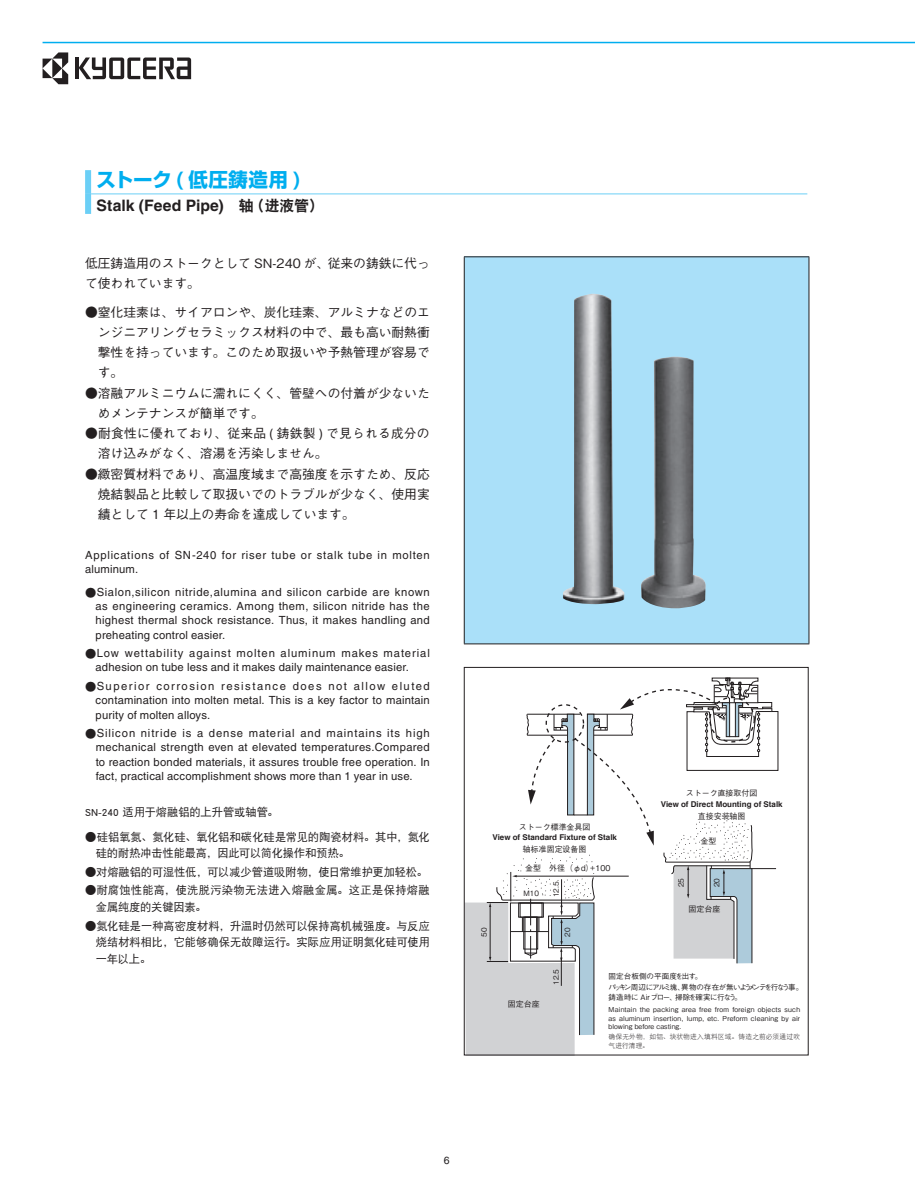
<style>
.page{position:relative;width:915px;height:1191px;background:#fff}
.page>*{position:absolute;margin:0;border:0;box-sizing:border-box;transform-origin:0 0}
.t1{font:700 19.5px "Shin Go Pro";letter-spacing:.02em;color:#00aeef}
.t2{font:700 15.75px "Helvetica LT Std";letter-spacing:.005em;color:#231f20}
.t3{font:500 12.75px/20.2px "Gothic BBB Pro";color:#231f20}
.t4{font:11.25px/14.2px "Helvetica LT Std";letter-spacing:.015em;color:#231f20;text-align:justify}
.t5{font:11.25px/16.5px "DFP Hei W5 GB EUC H";letter-spacing:-.005em;color:#231f20}
.t6{font:11.25px/14.2px "Helvetica LT Std";letter-spacing:.065em;color:#231f20}
.t7{font:11.25px/16.5px "DFP Hei W5 GB EUC H";letter-spacing:.025em;color:#231f20}
.t8{font:10.5px "Helvetica LT Std";color:#231f20}
.t9{font:700 7.95px "Helvetica";color:#231f20}
.t10{font:500 7.95px "Gothic BBB Pro";color:#231f20}
.t11{font:7.95px "DFP Hei W5 GB EUC H";color:#231f20}
.t12{font:500 7.5px/10.5px "Gothic BBB Pro";letter-spacing:-.07em;color:#231f20}
.t13{font:500 7.35px "Gothic BBB Pro";color:#231f20}
.t14{font:500 6.75px/8.2px "Gothic BBB Pro";letter-spacing:.02em;color:#231f20;text-align:justify}
.t15{font:6.75px/9px "DFP Hei W3 GB EUC H";letter-spacing:.015em;color:#231f20}
.s1{font-family:"DFP Hei W9 GB EUC H";font-weight:400;font-size:15px}
.s2{font-family:"Gothic BBB Pro";font-weight:500}
</style>
<div class="page">
<hr style="left:43px;top:42px;width:871px;height:1px;background:#00aeef">
<hr style="left:75px;top:57px;width:3px;height:22px;background:#231f20">
<svg style="left:79px;top:57px;width:112px;height:22px"></svg>
<svg style="left:43px;top:52px;width:25px;height:32px"></svg>
<hr style="left:91px;top:193px;width:716px;height:1px;background:#6bcff6">
<div style="left:85px;top:170px;width:6px;height:24px;background:#6bcff6"></div>
<div style="left:85px;top:194px;width:6px;height:20px;background:#6bcff6"></div>
<div style="left:464px;top:257px;width:344px;height:387px;background:#aae0f9"></div>
<hr style="left:463px;top:256px;width:346px;height:1px;background:#231f20">
<hr style="left:463px;top:257px;width:1px;height:386px;background:#231f20">
<hr style="left:808px;top:257px;width:1px;height:386px;background:#231f20">
<hr style="left:463px;top:643px;width:346px;height:1px;background:#231f20">
<img style="left:563px;top:294px;width:143px;height:314px">
<svg style="left:465px;top:677px;width:313px;height:376px"></svg>
<div style="left:463px;top:667px;width:345px;height:388px;border:1px solid #231f20"></div>
<h1 class="t1" style="left:97px;top:164px;width:206px">ストーク ( 低圧鋳造用 )</h1>
<h2 class="t2" style="left:97px;top:196px;width:228px">Stalk (Feed Pipe)<span class="s1">　轴（进液管）</span></h2>
<p class="t3" style="left:85px;top:251px;width:346px">低圧鋳造用のストークとして SN-240 が、従来の鋳鉄に代って使われています。</p>
<p class="t3" style="left:98px;top:300px;width:333px;text-align:justify;text-indent:-13px">●窒化珪素は、サイアロンや、炭化珪素、アルミナなどのエンジニアリングセラミックス材料の中で、最も高い耐熱衝撃性を持っています。このため取扱いや予熱管理が容易です。</p>
<p class="t3" style="left:98px;top:381px;width:333px;text-indent:-13px">●溶融アルミニウムに濡れにくく、管壁への付着が少ないためメンテナンスが簡単です。</p>
<p class="t3" style="left:98px;top:422px;width:333px;text-indent:-13px">●耐食性に優れており、従来品 ( 鋳鉄製 ) で見られる成分の溶け込みがなく、溶湯を汚染しません。</p>
<p class="t3" style="left:98px;top:462px;width:333px;text-align:justify;text-indent:-13px">●緻密質材料であり、高温度域まで高強度を示すため、反応焼結製品と比較して取扱いでのトラブルが少なく、使用実績として 1 年以上の寿命を達成しています。</p>
<p class="t6" style="left:85px;top:548px;width:346px">Applications of SN-240 for riser tube or stalk tube in molten aluminum.</p>
<p class="t4" style="left:96px;top:585px;width:335px;text-indent:-11px"><span class="s2">●</span>Sialon,silicon nitride,alumina and silicon carbide are known as engineering ceramics. Among them, silicon nitride has the highest thermal shock resistance. Thus, it makes handling and preheating control easier.</p>
<p class="t6" style="left:96px;top:646px;width:335px;text-indent:-11px"><span class="s2">●</span>Low wettability against molten aluminum makes material adhesion on tube less and it makes daily maintenance easier.</p>
<p class="t4" style="left:96px;top:679px;width:335px;text-indent:-11px"><span class="s2">●</span>Superior corrosion resistance does not allow eluted contamination into molten metal. This is a key factor to maintain purity of molten alloys.</p>
<p class="t4" style="left:96px;top:726px;width:335px;text-indent:-11px"><span class="s2">●</span>Silicon nitride is a dense material and maintains its high mechanical strength even at elevated temperatures.Compared to reaction bonded materials, it assures trouble free operation. In fact, practical accomplishment shows more than 1 year in use.</p>
<p class="t5" style="left:85px;top:803px;width:195px">SN-240 适用于熔融铝的上升管或轴管。</p>
<p class="t5" style="left:96px;top:828px;width:335px;text-indent:-10px">●硅铝氧氮、氮化硅、氧化铝和碳化硅是常见的陶瓷材料。其中，氮化硅的耐热冲击性能最高，因此可以简化操作和预热。</p>
<p class="t5" style="left:85px;top:863px;width:344px">●对熔融铝的可湿性低，可以减少管道吸附物，使日常维护更加轻松。</p>
<p class="t7" style="left:96px;top:882px;width:335px;text-indent:-10px">●耐腐蚀性能高，使洗脱污染物无法进入熔融金属。这正是保持熔融金属纯度的关键因素。</p>
<p class="t5" style="left:96px;top:917px;width:335px;text-align:justify;text-indent:-10px">●氮化硅是一种高密度材料，升温时仍然可以保持高机械强度。与反应烧结材料相比，它能够确保无故障运行。实际应用证明氮化硅可使用一年以上。</p>
<p class="t10" style="left:518px;top:820px;width:73px">ストーク標準金具図</p>
<p class="t9" style="left:492px;top:831px;width:126px">View of Standard Fixture of Stalk</p>
<p class="t11" style="left:522px;top:845px;width:65px">轴标准固定设备图</p>
<p class="t10" style="left:525px;top:861px;width:87px">金型　外径（φd）+100</p>
<p class="t10" style="left:685px;top:787px;width:73px">ストーク直接取付図</p>
<p class="t9" style="left:660px;top:797px;width:123px">View of Direct Mounting of Stalk</p>
<p class="t11" style="left:697px;top:812px;width:49px">直接安装轴图</p>
<p class="t10" style="left:700px;top:834px;width:17px">金型</p>
<p class="t13" style="left:523px;top:887px;width:17px">M10</p>
<p class="t13" style="left:550px;top:897px;width:17px;rotate:-90deg">12.5</p>
<p class="t13" style="left:674px;top:887px;width:11px;rotate:-90deg">25</p>
<p class="t13" style="left:710px;top:887px;width:11px;rotate:-90deg">20</p>
<p class="t10" style="left:688px;top:902px;width:33px">固定台座</p>
<p class="t13" style="left:478px;top:936px;width:11px;rotate:-90deg">50</p>
<p class="t13" style="left:561px;top:936px;width:11px;rotate:-90deg">20</p>
<p class="t13" style="left:550px;top:984px;width:17px;rotate:-90deg">12.5</p>
<p class="t10" style="left:507px;top:997px;width:33px">固定台座</p>
<p class="t12" style="left:608px;top:970px;width:196px">固定台板側の平面度を出す。<br>パッキン周辺にアルミ塊、異物の存在が無いようメンテを行なう事。鋳造時に Airブロー、掃除を確実に行なう。</p>
<p class="t14" style="left:608px;top:1004px;width:193px">Maintain the packing area free from foreign objects such as aluminum insertion, lump, etc. Preform cleaning by air blowing before casting.</p>
<p class="t15" style="left:608px;top:1032px;width:193px">确保无外物，如铝、块状物进入填料区域。铸造之前必须通过吹气进行清理。</p>
<p class="t8" style="left:444px;top:1153px;width:7px">6</p>
</div>
